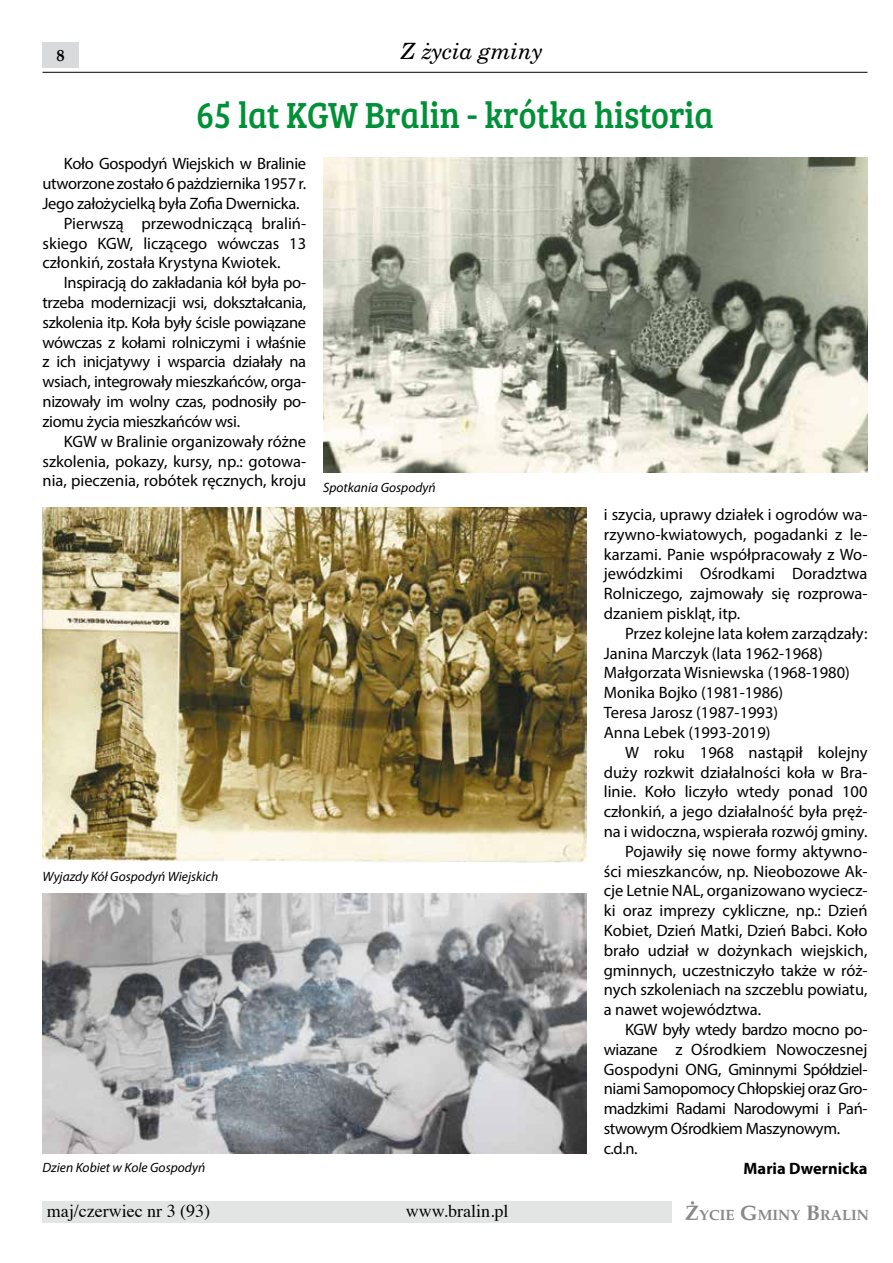
<style>
.page{position:relative;width:893px;height:1263px;background:#fff}
.page>*{position:absolute;margin:0;border:0;box-sizing:border-box;transform-origin:0 0}
.t1{font:37.5px "Bree Serif";color:#009037;scale:.9 1}
.t2{font:italic 22.5px "Cent Schbook EU";color:#000}
.t3{font:18px "Times";color:#000}
.t4{font:16.5px/19.8px "Myriad Pro";color:#000;text-align:justify}
.t5{font:16.5px "Myriad Pro";letter-spacing:-.02em;color:#000}
.t6{font:16.5px "Myriad Pro";letter-spacing:-.025em;color:#000}
.t7{font:700 16.5px "Myriad Pro";color:#000}
.t8{font:700 16.5px "Palm Springs";color:#000}
.t9{font:700 14.7px "Palm Springs";color:#87888a}
.t10{font:italic 13.5px "Myriad Pro";color:#000}
.s1{font-size:21px}
</style>
<div class="page">
<div style="left:43px;top:1201px;width:629px;height:21px;background:#e3e4e4"></div>
<div style="left:43px;top:43px;width:36px;height:25px;background:#d9dadb"></div>
<hr style="left:43px;top:72px;width:824px;height:1px;background:#000">
<img style="left:43px;top:508px;width:544px;height:354px">
<img style="left:323px;top:157px;width:544px;height:315px">
<img style="left:43px;top:893px;width:544px;height:260px">
<p class="t8" style="left:56px;top:46px;width:10px">8</p>
<h2 class="t2" style="left:401px;top:37px;width:143px">Z życia gminy</h2>
<h1 class="t1" style="left:196px;top:87px;width:576px">65 lat KGW Bralin - krótka historia</h1>
<p class="t5" style="left:64px;top:154px;width:244px">Koło Gospodyń Wiejskich w Bralinie</p>
<p class="t5" style="left:43px;top:174px;width:265px">utworzone zostało 6 pażdziernika 1957 r.</p>
<p class="t5" style="left:43px;top:193px;width:259px">Jego założycielką była Zofia Dwernicka.</p>
<p class="t4" style="left:64px;top:213px;width:244px">Pierwszą przewodniczącą braliń-</p>
<p class="t4" style="left:43px;top:233px;width:265px">skiego KGW, liczącego wówczas 13</p>
<p class="t4" style="left:43px;top:253px;width:239px">członkiń, została Krystyna Kwiotek.</p>
<p class="t5" style="left:64px;top:273px;width:244px">Inspiracją do zakładania kół była po-</p>
<p class="t5" style="left:43px;top:292px;width:265px">trzeba modernizacji wsi, dokształcania,</p>
<p class="t5" style="left:43px;top:312px;width:265px">szkolenia itp. Koła były ścisle powiązane</p>
<p class="t5" style="left:43px;top:332px;width:265px">wówczas z kołami rolniczymi i właśnie</p>
<p class="t5" style="left:43px;top:352px;width:265px">z ich inicjatywy i wsparcia działały na</p>
<p class="t5" style="left:43px;top:372px;width:265px">wsiach, integrowały mieszkańców, orga-</p>
<p class="t5" style="left:43px;top:391px;width:265px">nizowały im wolny czas, podnosiły po-</p>
<p class="t5" style="left:43px;top:411px;width:199px">ziomu życia mieszkańców wsi.</p>
<p class="t4" style="left:64px;top:431px;width:244px">KGW w Bralinie organizowały różne</p>
<p class="t4" style="left:43px;top:451px;width:265px">szkolenia, pokazy, kursy, np.: gotowa-</p>
<p class="t4" style="left:43px;top:471px;width:265px">nia, pieczenia, robótek ręcznych, kroju</p>
<p class="t10" style="left:323px;top:479px;width:114px">Spotkania Gospodyń</p>
<p class="t10" style="left:43px;top:868px;width:177px">Wyjazdy Kół Gospodyń Wiejskich</p>
<p class="t10" style="left:43px;top:1159px;width:164px">Dzien Kobiet w Kole Gospodyń</p>
<p class="t4" style="left:604px;top:504px;width:265px">i szycia, uprawy działek i ogrodów wa&shy;rzywno-kwiatowych, pogadanki z le&shy;karzami. Panie współpracowały z Wo&shy;jewódzkimi Ośrodkami Doradztwa Rolniczego, zajmowały się rozprowa&shy;dzaniem piskląt, itp.</p>
<p class="t4" style="left:604px;top:623px;width:265px;text-align:left;text-indent:21px">Przez kolejne lata kołem zarządzały:<br>Janina Marczyk (lata 1962-1968)<br>Małgorzata Wisniewska (1968-1980)<br>Monika Bojko (1981-1986)<br>Teresa Jarosz (1987-1993)<br>Anna Lebek (1993-2019)</p>
<p class="t4" style="left:625px;top:742px;width:244px">W roku 1968 nastąpił kolejny</p>
<p class="t4" style="left:604px;top:762px;width:265px">duży rozkwit działalności koła w Bra-</p>
<p class="t4" style="left:604px;top:782px;width:265px">linie. Koło liczyło wtedy ponad 100</p>
<p class="t4" style="left:604px;top:801px;width:265px">członkiń, a jego działalność była pręż-</p>
<p class="t4" style="left:604px;top:821px;width:265px">na i widoczna, wspierała rozwój gminy.</p>
<p class="t4" style="left:625px;top:841px;width:244px">Pojawiły się nowe formy aktywno-</p>
<p class="t4" style="left:604px;top:861px;width:265px">ści mieszkanców, np. Nieobozowe Ak-</p>
<p class="t4" style="left:604px;top:881px;width:265px">cje Letnie NAL, organizowano wyciecz-</p>
<p class="t4" style="left:604px;top:900px;width:265px">ki oraz imprezy cykliczne, np.: Dzień</p>
<p class="t4" style="left:604px;top:920px;width:265px">Kobiet, Dzień Matki, Dzień Babci. Koło</p>
<p class="t4" style="left:604px;top:940px;width:265px">brało udział w dożynkach wiejskich,</p>
<p class="t4" style="left:604px;top:960px;width:265px">gminnych, uczestniczyło także w róż-</p>
<p class="t4" style="left:604px;top:980px;width:265px">nych szkoleniach na szczeblu powiatu,</p>
<p class="t4" style="left:604px;top:999px;width:159px">a nawet województwa.</p>
<p class="t6" style="left:625px;top:1019px;width:244px">KGW były wtedy bardzo mocno po-</p>
<p class="t4" style="left:604px;top:1039px;width:265px">wiazane z Ośrodkiem Nowoczesnej</p>
<p class="t6" style="left:604px;top:1059px;width:265px">Gospodyni ONG, Gminnymi Spółdziel-</p>
<p class="t6" style="left:604px;top:1079px;width:265px">niami Samopomocy Chłopskiej oraz Gro-</p>
<p class="t6" style="left:604px;top:1098px;width:265px">madzkimi Radami Narodowymi i Pań-</p>
<p class="t6" style="left:604px;top:1118px;width:238px">stwowym Ośrodkiem Maszynowym.</p>
<p class="t4" style="left:604px;top:1138px;width:35px">c.d.n.</p>
<p class="t7" style="left:744px;top:1157px;width:125px">Maria Dwernicka</p>
<p class="t3" style="left:47px;top:1194px;width:165px">maj/czerwiec nr 3 (93)</p>
<p class="t3" style="left:406px;top:1194px;width:104px">www.bralin.pl</p>
<p class="t9" style="left:685px;top:1206px;width:185px"><span class="s1">Ż</span>YCIE <span class="s1">G</span>MINY <span class="s1">B</span>RALIN</p>
</div>
